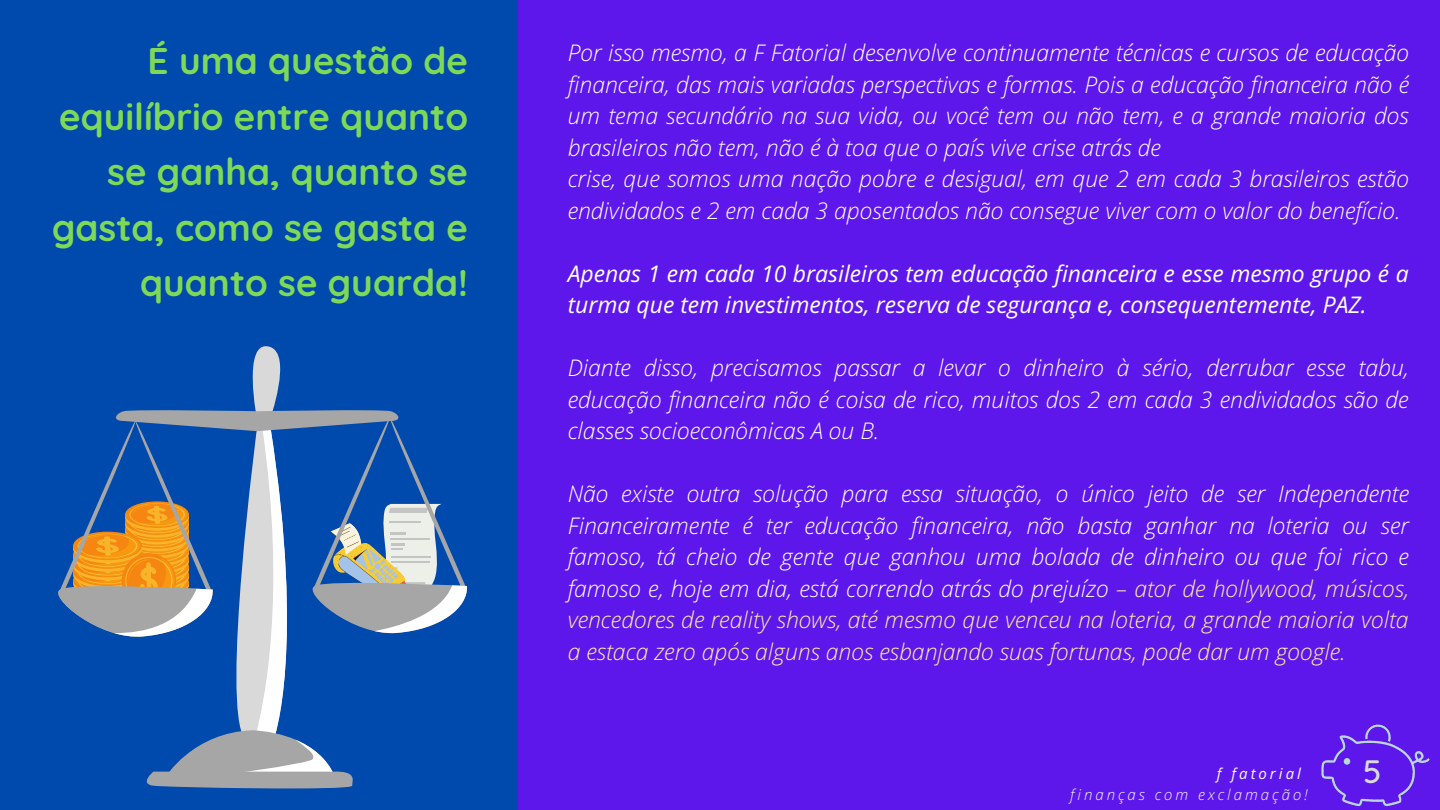
<style>
.page{position:relative;width:1440px;height:810px;background:#5e17eb}
.page>*{position:absolute;margin:0;border:0;box-sizing:border-box;transform-origin:0 0}
.t1{font:700 37px/55.5px "Quicksand";color:#7ed957;text-align:right}
.t2{font:500 33px "Quicksand";color:#d9d9d9}
.t3{font:italic 300 23px/31.5px "Open Sans Hebrew";color:#fff;text-align:justify}
.t4{font:italic 23px/31.5px "Open Sans Hebrew";color:#fff}
.t5{font:italic 300 15px "Open Sans Hebrew";letter-spacing:.2em;color:#fafafa}
.t6{font:italic 15px "Open Sans Hebrew";letter-spacing:.2em;color:#fafafa}
.s1{color:#ffeea5}
</style>
<div class="page">
<div style="left:0;top:0;width:518px;height:810px;background:#004aad"></div>
<svg style="left:58px;top:346px;width:410px;height:443px"></svg>
<img style="left:1321px;top:724px;width:109px;height:83px">
<p class="t1" style="left:52px;top:33px;width:417px">É uma questão de equilíbrio entre quanto se ganha, quanto se gasta, como se gasta e quanto se guarda!</p>
<p class="t3" style="left:568px;top:36px;width:843px">Por isso mesmo, a F Fatorial desenvolve continuamente técnicas e cursos de educação financeira, das mais variadas perspectivas e formas. Pois a educação financeira não é um tema secundário na sua vida, ou você tem ou não tem, e a grande maioria dos brasileiros não tem, não é à toa que o país vive crise atrás de</p>
<p class="t3" style="left:568px;top:162px;width:843px">crise, que somos uma nação pobre e desigual, em que 2 em cada 3 brasileiros estão endividados e 2 em cada 3 aposentados não consegue viver com o valor do benefício.</p>
<p class="t4" style="left:568px;top:257px;width:842px">Apenas 1 em cada 10 brasileiros tem educação financeira e esse mesmo grupo é a turma que tem investimentos, reserva de segurança e, consequentemente, PAZ.</p>
<p class="t3" style="left:568px;top:351px;width:843px">Diante disso, precisamos passar a levar o dinheiro à sério, derrubar esse tabu, educação financeira não é coisa de rico, muitos dos 2 em cada 3 endividados são de classes socioeconômicas A ou B.</p>
<p class="t3" style="left:568px;top:477px;width:843px">Não existe outra solução para essa situação, o único jeito de ser Independente Financeiramente é ter educação financeira, não basta ganhar na loteria ou ser famoso, tá cheio de gente que ganhou uma bolada de dinheiro ou que foi rico e famoso e, hoje em dia, está correndo atrás do prejuízo <span class="s1">– ator de hollywood, músicos, vencedores de reality shows, até mesmo que venceu na loteria, a grande maioria volta a estaca zero após alguns anos esbanjando suas fortunas, pode dar um google.</span></p>
<p class="t6" style="left:1217px;top:762px;width:86px">f fatorial</p>
<p class="t5" style="left:1070px;top:783px;width:239px">finanças com exclamação!</p>
<p class="t2" style="left:1363px;top:750px;width:20px">5</p>
</div>
